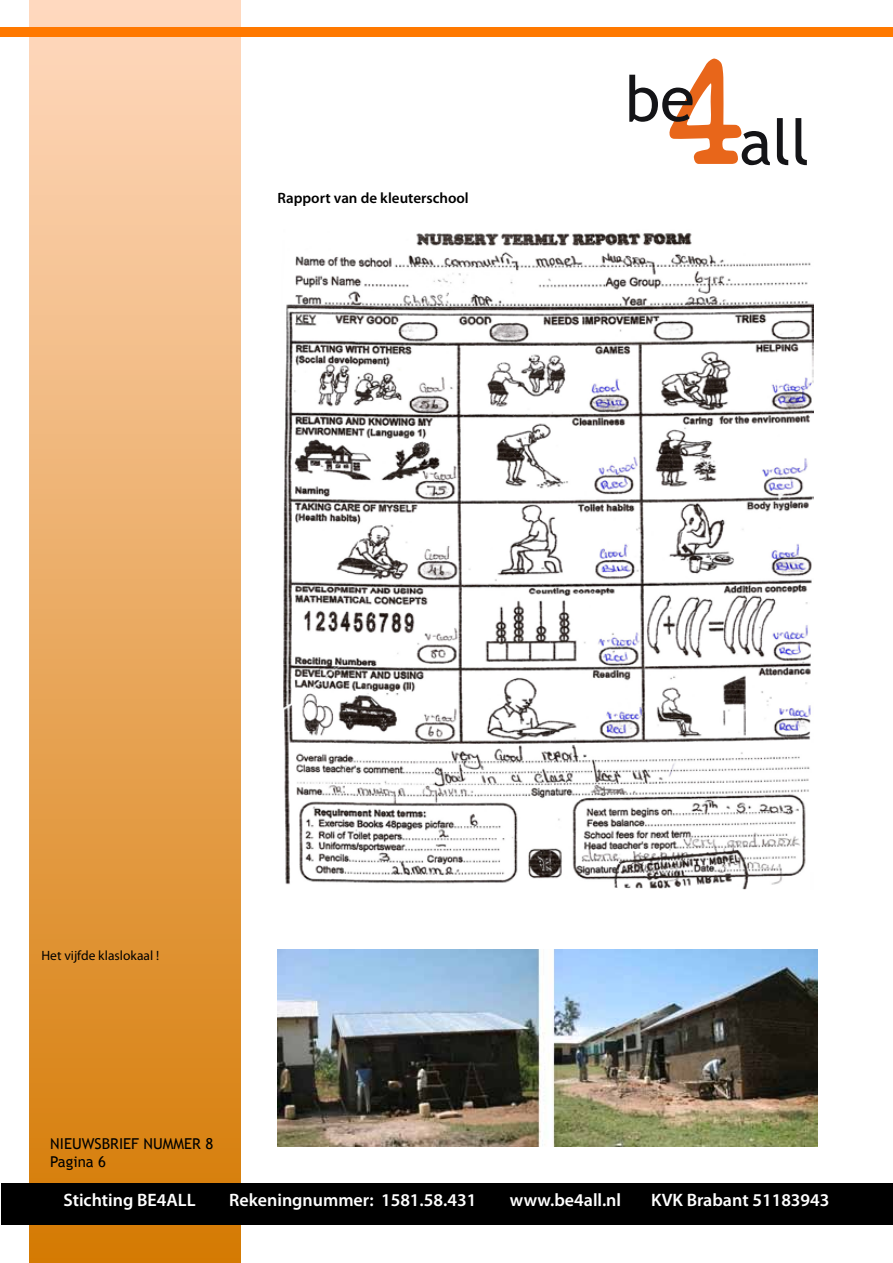
<style>
.page{position:relative;width:893px;height:1263px;background:#fff}
.page>*{position:absolute;margin:0;border:0;box-sizing:border-box;transform-origin:0 0}
.t1{font:63px "Trebuchet MS";color:#141417}
.t2{font:600 18px "Myriad Pro";color:#fff}
.t3{font:15px/18px "Trebuchet MS";color:#000}
.t4{font:600 15px "Myriad Pro";color:#000}
.t5{font:13.5px "Myriad Pro";color:#000}
</style>
<div class="page">
<div style="left:30px;top:0;width:211px;height:1263px;background:linear-gradient(to bottom,#ffdac0,#d37902)"></div>
<div style="left:1px;top:1183px;width:891px;height:41px;background:#000"></div>
<svg style="left:669px;top:58px;width:73px;height:106px"></svg>
<div style="left:0;top:28px;width:893px;height:9px;background:#ff7900"></div>
<img style="left:283px;top:232px;width:530px;height:657px">
<img style="left:278px;top:949px;width:539px;height:197px">
<p class="t4" style="left:277px;top:188px;width:193px">Rapport van de kleuterschool</p>
<h1 class="t1" style="left:625px;top:62px;width:71px">be</h1>
<h1 class="t1" style="left:739px;top:105px;width:72px">all</h1>
<p class="t5" style="left:41px;top:947px;width:119px">Het vijfde klaslokaal !</p>
<p class="t3" style="left:50px;top:1134px;width:165px">NIEUWSBRIEF NUMMER 8<br>Pagina 6</p>
<p class="t2" style="left:63px;top:1189px;width:134px">Stichting BE4ALL</p>
<p class="t2" style="left:229px;top:1189px;width:249px">Rekeningnummer: 1581.58.431</p>
<p class="t2" style="left:510px;top:1189px;width:113px">www.be4all.nl</p>
<p class="t2" style="left:651px;top:1189px;width:180px">KVK Brabant 51183943</p>
</div>
